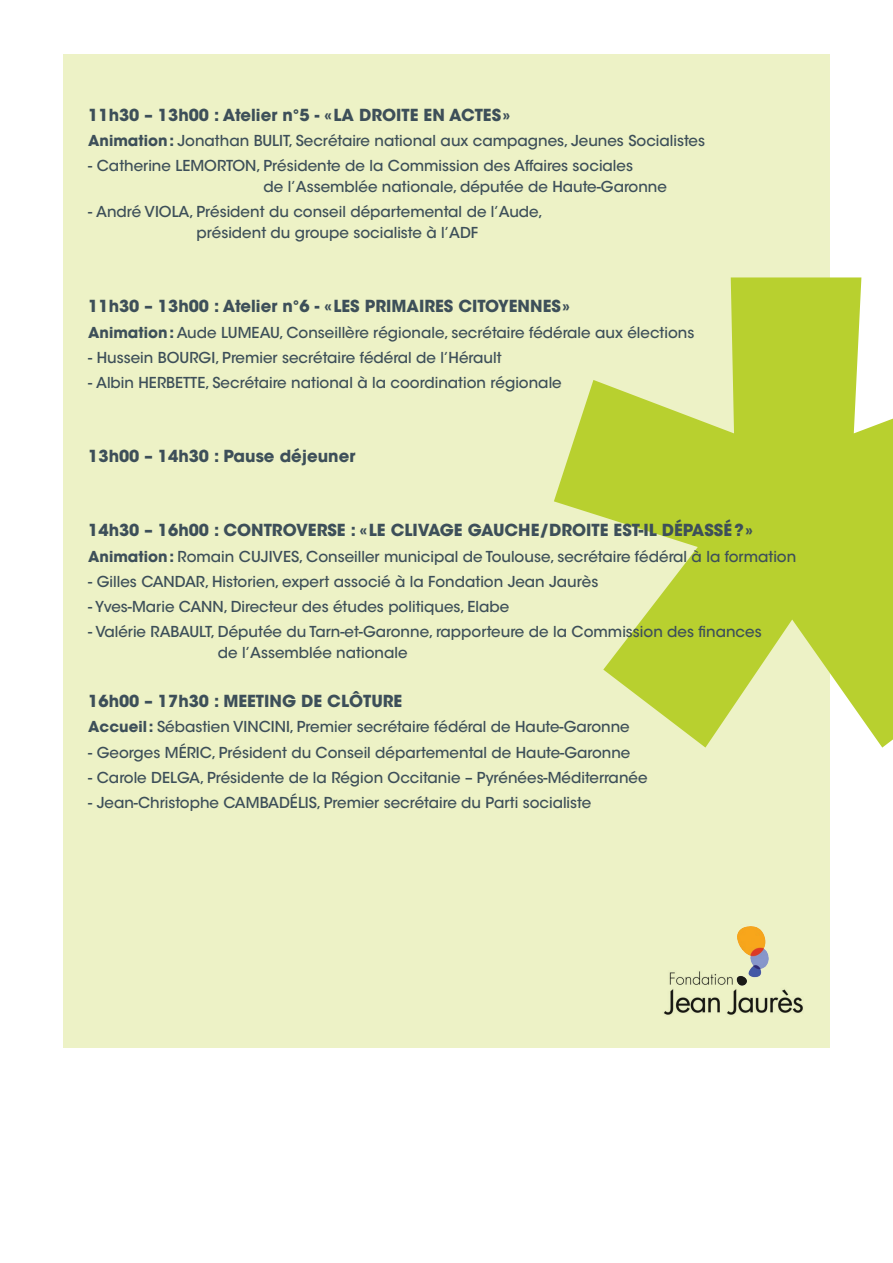
<style>
.page{position:relative;width:893px;height:1263px;background:#fff}
.page>*{position:absolute;margin:0;border:0;box-sizing:border-box;transform-origin:0 0}
.t1{font:16.5px "ITC Avant Garde MM 740 750";color:#3d4f59}
.t2{font:15px/21px "ITC Avant Garde MM 445 750";color:#3d4f59}
.t3{font:15px "ITC Avant Garde MM 740 750";color:#3d4f59}
.s1{font-family:"ITC Avant Garde MM 740 750"}
.s2{font-family:"ITC Avant Garde MM 445 750"}
</style>
<div class="page">
<div style="left:63px;top:54px;width:767px;height:993px;background:#edf2c6"></div>
<svg style="left:554px;top:277px;width:339px;height:470px;fill:#b8d02f"></svg>
<img style="left:664px;top:926px;width:139px;height:89px">
<p class="t1" style="left:88px;top:105px;width:423px">11H30 – 13H00 : ATELIER N°5 - « LA DROITE EN ACTES»</p>
<p class="t2" style="left:88px;top:130px;width:618px"><span class="s1">ANIMATION:</span> Jonathan Bulit, Secrétaire national aux campagnes, Jeunes Socialistes</p>
<p class="t2" style="left:264px;top:155px;width:405px;text-indent:-175px">- Catherine Lemorton, Présidente de la Commission des Affaires sociales<br>de l’Assemblée nationale, députée de Haute-Garonne</p>
<p class="t2" style="left:196px;top:202px;width:348px;text-indent:-108px">- André Viola, Président du conseil départemental de l’Aude, président du groupe socialiste à l’ADF</p>
<p class="t1" style="left:88px;top:297px;width:483px">11H30 – 13H00 : ATELIER N°6 - « LES PRIMAIRES CITOYENNES»</p>
<p class="t3" style="left:88px;top:323px;width:162px">ANIMATION: <span class="s2">Aude Lumea</span></p>
<p class="t2" style="left:270px;top:322px;width:426px">u, Conseillère régionale, secrétaire fédérale aux élections</p>
<p class="t2" style="left:88px;top:347px;width:415px">- Hussein Bourgi, Premier secrétaire fédéral de l’Hérault</p>
<p class="t2" style="left:88px;top:373px;width:70px">- Albin Herbette</p>
<p class="t2" style="left:205px;top:373px;width:358px">, Secrétaire national à la coordination régionale</p>
<p class="t1" style="left:88px;top:447px;width:269px">13H00 – 14H30 : PAUSE DÉJEUNER</p>
<p class="t1" style="left:88px;top:521px;width:666px">14H30 – 16H00 : CONTROVERSE : « LE CLIVAGE GAUCHE/DROITE EST-IL DÉPASSÉ?»</p>
<p class="t2" style="left:88px;top:546px;width:709px"><span class="s1">ANIMATION:</span> Romain Cujives, Conseiller municipal de Toulouse, secrétaire fédéral à la formation</p>
<p class="t2" style="left:88px;top:571px;width:98px">- Gilles Candar</p>
<p class="t2" style="left:205px;top:571px;width:395px">, Historien, expert associé à la Fondation Jean Jaurès</p>
<p class="t2" style="left:88px;top:596px;width:422px">- Yves-Marie Cann, Directeur des études politiques, Elabe</p>
<p class="t2" style="left:88px;top:622px;width:83px">- Valérie Raba</p>
<p class="t2" style="left:218px;top:622px;width:545px;text-indent:-28px">ult, Députée du Tarn-et-Garonne, rapporteure de la Commission des finances de l’Assemblée nationale</p>
<p class="t1" style="left:88px;top:691px;width:316px">16H00 – 17H30 : MEETING DE CLÔTURE</p>
<p class="t2" style="left:88px;top:717px;width:543px"><span class="s1">ACCUEIL:</span> Sébastien Vincini, Premier secrétaire fédéral de Haute-Garonne</p>
<p class="t2" style="left:88px;top:742px;width:544px">- Georges Méric, Président du Conseil départemental de Haute-Garonne</p>
<p class="t2" style="left:88px;top:767px;width:85px">- Carole Delga</p>
<p class="t2" style="left:200px;top:767px;width:449px">, Présidente de la Région Occitanie – Pyrénées-Méditerranée</p>
<p class="t2" style="left:88px;top:792px;width:158px">- Jean-Christophe Cambadél</p>
<p class="t2" style="left:305px;top:792px;width:288px">is, Premier secrétaire du Parti socialiste</p>
</div>
